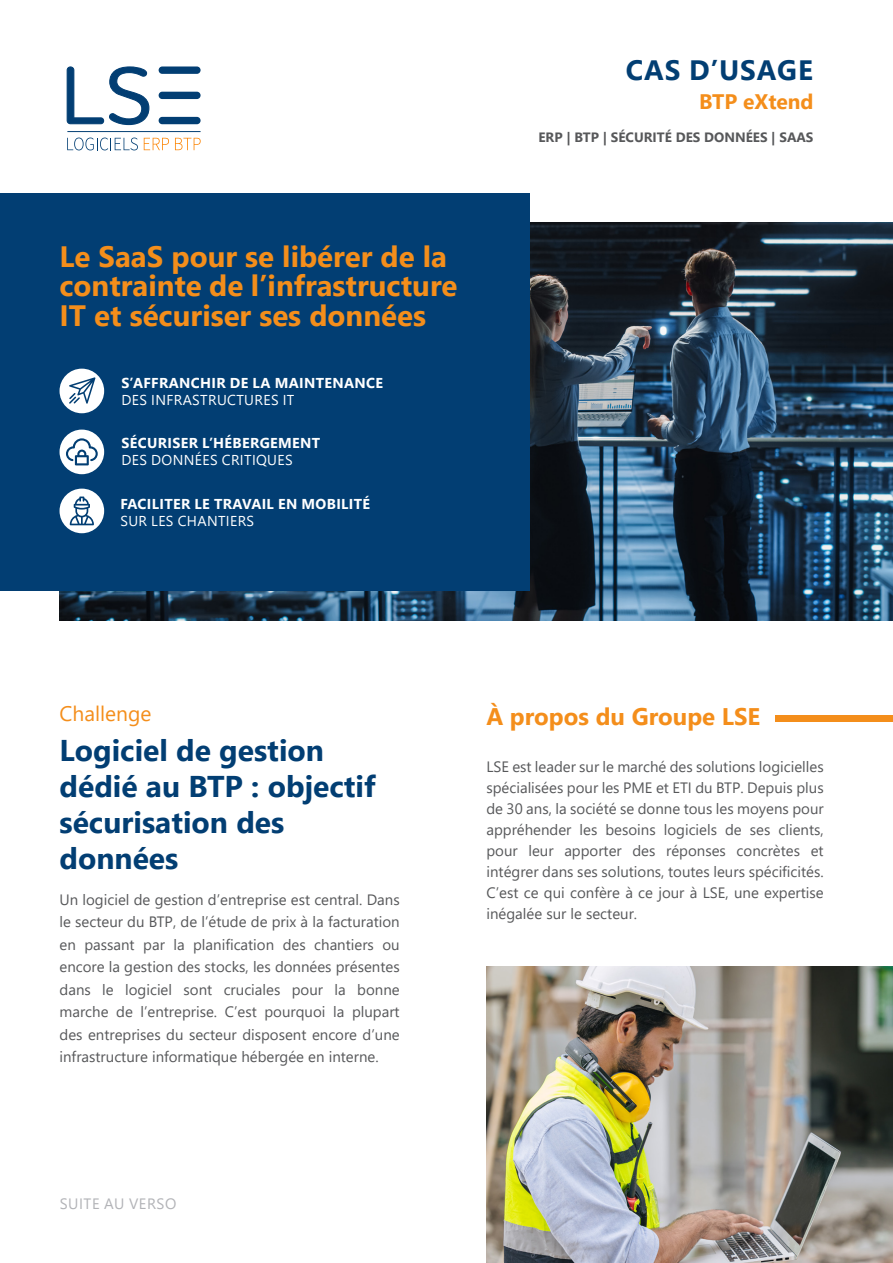
<style>
.page{position:relative;width:893px;height:1263px;background:#fff}
.page>*{position:absolute;margin:0;border:0;box-sizing:border-box;transform-origin:0 0}
.titre{font:700 30px/36px "Segoe UI";color:#023e73}
.maintitre{font:700 29.4px/29.4px "Segoe UI";color:#f48e1b}
.header_titre{font:700 27.9px "Segoe UI";letter-spacing:.035em;color:#023e73}
.encart_titre{font:700 24px "Segoe UI";color:#f48e1b}
.header_titre-2{font:700 21px "Segoe UI";color:#f48e1b}
.surtitre{font:21px "Segoe UI";color:#f48e1b}
.texte{font:15px/22.5px "Segoe UI";color:#57585a;text-align:justify}
.t1{font:15px "Segoe UI";letter-spacing:.035em;color:#b2b3b7}
.mainlist{font:700 14.25px/17.2px "Segoe UI";letter-spacing:.025em;color:#fff}
.Style_de_paragraphe_1{font:700 13.5px "Segoe UI";color:#57585a}
.s1{font-weight:400}
</style>
<div class="page">
<img style="left:60px;top:223px;width:833px;height:397px">
<div style="left:0;top:193px;width:529px;height:398px;background:#023e73"></div>
<div style="left:60px;top:489px;width:44px;height:44px;background:#fff;border-radius:50%"></div>
<div style="left:60px;top:369px;width:44px;height:44px;background:#fff;border-radius:50%"></div>
<div style="left:60px;top:430px;width:44px;height:44px;background:#fff;border-radius:50%"></div>
<div style="left:776px;top:716px;width:117px;height:6px;background:#f48e1b"></div>
<svg style="left:67px;top:138px;width:71px;height:12px"></svg>
<svg style="left:144px;top:138px;width:25px;height:12px"></svg>
<svg style="left:175px;top:138px;width:26px;height:12px"></svg>
<hr style="left:67px;top:131px;width:134px;height:1px;background:#023e73">
<svg style="left:67px;top:66px;width:82px;height:59px"></svg>
<svg style="left:159px;top:66px;width:42px;height:58px"></svg>
<svg style="left:69px;top:377px;width:27px;height:27px"></svg>
<svg style="left:66px;top:438px;width:32px;height:27px"></svg>
<svg style="left:70px;top:496px;width:24px;height:29px"></svg>
<img style="left:487px;top:966px;width:406px;height:297px">
<p class="maintitre" style="left:60px;top:239px;width:399px">Le SaaS pour se libérer de la contrainte de l’infrastructure<br>IT et sécuriser ses données</p>
<p class="mainlist" style="left:121px;top:373px;width:263px">S’AFFRANCHIR DE LA MAINTENANCE<br><span class="s1">DES INFRASTRUCTURES IT</span></p>
<p class="mainlist" style="left:121px;top:433px;width:200px">SÉCURISER L’HÉBERGEMENT<br><span class="s1">DES DONNÉES CRITIQUES</span></p>
<p class="mainlist" style="left:120px;top:494px;width:251px">FACILITER LE TRAVAIL EN MOBILITÉ<br><span class="s1">SUR LES CHANTIERS</span></p>
<p class="header_titre" style="left:626px;top:44px;width:189px">CAS D’USAGE</p>
<p class="header_titre-2" style="left:699px;top:81px;width:116px">BTP eXtend</p>
<p class="Style_de_paragraphe_1" style="left:538px;top:124px;width:277px">ERP | BTP | SÉCURITÉ DES DONNÉES | SAAS</p>
<p class="surtitre" style="left:60px;top:694px;width:93px">Challenge</p>
<p class="titre" style="left:60px;top:730px;width:317px">Logiciel de gestion dédié au BTP : objectif sécurisation des données</p>
<p class="texte" style="left:60px;top:887px;width:342px">Un logiciel de gestion d’entreprise est central. Dans le secteur du BTP, de l’étude de prix à la facturation en passant par la planification des chantiers ou encore la gestion des stocks, les données présentes dans le logiciel sont cruciales pour la bonne marche de l’entreprise. C’est pourquoi la plupart des entreprises du secteur disposent encore d’une infrastructure informatique hébergée en interne.</p>
<p class="t1" style="left:60px;top:1189px;width:118px">SUITE AU VERSO</p>
<p class="encart_titre" style="left:486px;top:694px;width:275px">À propos du Groupe LSE</p>
<p class="texte" style="left:486px;top:754px;width:339px;line-height:21px">LSE est leader sur le marché des solutions logicielles spécialisées pour les PME et ETI du BTP. Depuis plus de 30 ans, la société se donne tous les moyens pour appréhender les besoins logiciels de ses clients, pour leur apporter des réponses concrètes et intégrer dans ses solutions, toutes leurs spécificités.<br>C’est ce qui confère à ce jour à LSE, une expertise inégalée sur le secteur.</p>
</div>
